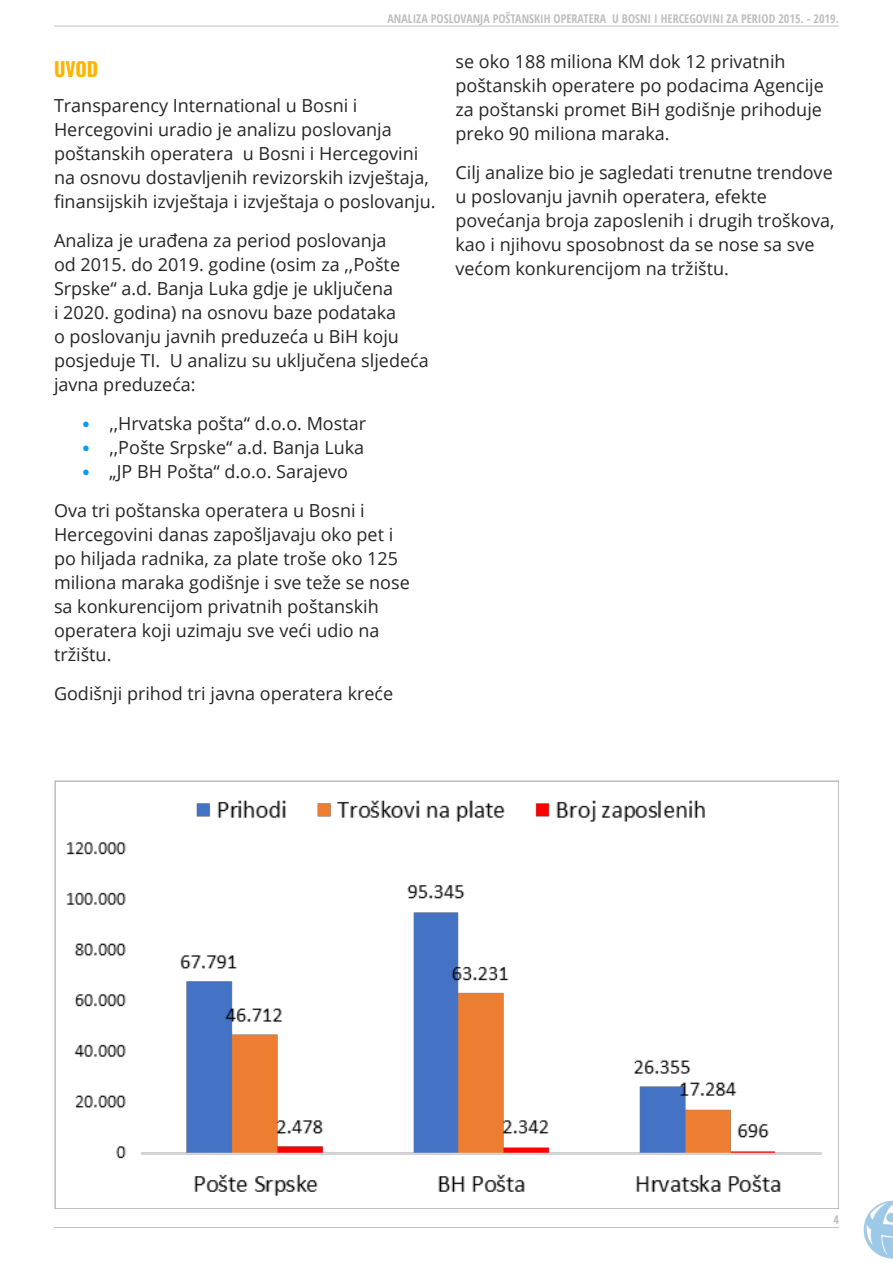
<style>
.page{position:relative;width:893px;height:1263px;background:#fff}
.page>*{position:absolute;margin:0;border:0;box-sizing:border-box;transform-origin:0 0}
.Heading_2{font:19.5px "Oswald";color:#ffb300}
.t1{font:18px/24px "Open Sans";color:#262626}
.t2{font:700 12px "Open Sans Condensed";color:#bfbfbf}
.s1{font-family:"Oswald";font-size:15px;color:#009fee}
</style>
<div class="page">
<hr style="left:54px;top:26px;width:785px;height:1px;background:#bfbfbf">
<hr style="left:54px;top:1227px;width:785px;height:1px;background:#bfbfbf">
<img style="left:863px;top:1200px;width:30px;height:59px">
<img style="left:55px;top:780px;width:784px;height:429px">
<p class="t2" style="left:388px;top:10px;width:453px">ANALIZA POSLOVANJA POŠTANSKIH OPERATERA U BOSNI I HERCEGOVINI ZA PERIOD 2015. - 2019.</p>
<p class="Heading_2" style="left:54px;top:52px;width:46px">UVOD</p>
<p class="t1" style="left:54px;top:93px;width:383px">Transparency International u Bosni i Hercegovini uradio je analizu poslovanja poštanskih operatera u Bosni i Hercegovini na osnovu dostavljenih revizorskih izvještaja, finansijskih izvještaja i izvještaja o poslovanju.</p>
<p class="t1" style="left:54px;top:228px;width:376px">Analiza je urađena za period poslovanja<br>od 2015. do 2019. godine (osim za ,,Pošte Srpske“ a.d. Banja Luka gdje je uključena<br>i 2020. godina) na osnovu baze podataka<br>o poslovanju javnih preduzeća u BiH koju posjeduje TI. U analizu su uključena sljedeća javna preduzeća:</p>
<p class="t1" style="left:82px;top:411px;width:285px"><span class="s1">•</span> ,,Hrvatska pošta“ d.o.o. Mostar</p>
<p class="t1" style="left:82px;top:435px;width:283px"><span class="s1">•</span> ,,Pošte Srpske“ a.d. Banja Luka</p>
<p class="t1" style="left:82px;top:459px;width:267px"><span class="s1">•</span> „JP BH Pošta“ d.o.o. Sarajevo</p>
<p class="t1" style="left:54px;top:498px;width:357px">Ova tri poštanska operatera u Bosni i Hercegovini danas zapošljavaju oko pet i po hiljada radnika, za plate troše oko 125 miliona maraka godišnje i sve teže se nose sa konkurencijom privatnih poštanskih operatera koji uzimaju sve veći udio na tržištu.</p>
<p class="t1" style="left:54px;top:681px;width:341px">Godišnji prihod tri javna operatera kreće</p>
<p class="t1" style="left:455px;top:49px;width:370px">se oko 188 miliona KM dok 12 privatnih poštanskih operatere po podacima Agencije za poštanski promet BiH godišnje prihoduje preko 90 miliona maraka.</p>
<p class="t1" style="left:455px;top:160px;width:381px">Cilj analize bio je sagledati trenutne trendove u poslovanju javnih operatera, efekte povećanja broja zaposlenih i drugih troškova, kao i njihovu sposobnost da se nose sa sve većom konkurencijom na tržištu.</p>
<p class="t2" style="left:833px;top:1211px;width:7px">4</p>
</div>
